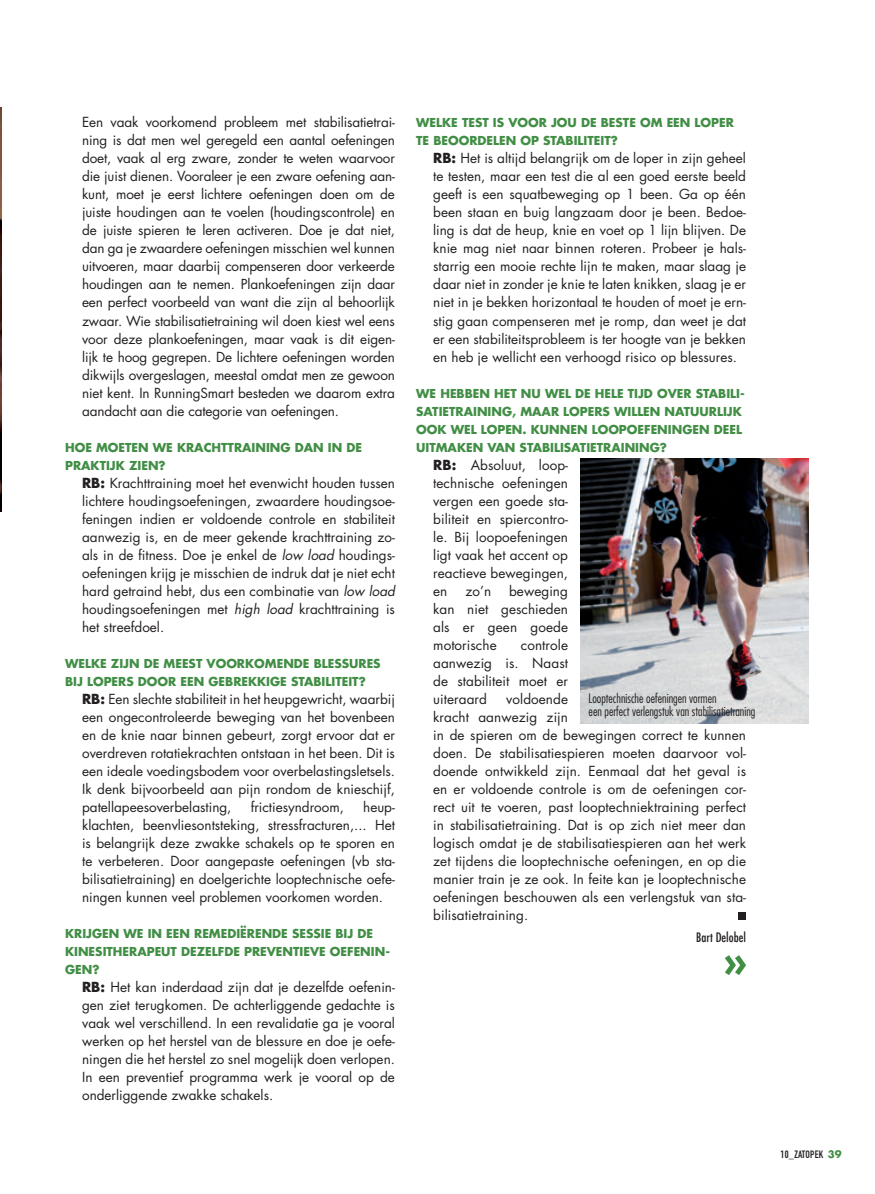
<style>
.page{position:relative;width:875px;height:1194px;background:#fff}
.page>*{position:absolute;margin:0;border:0;box-sizing:border-box;transform-origin:0 0}
.réponse{font:13.5px/18px "Futura";letter-spacing:.005em;color:#231f20;text-align:justify}
.t1{font:300 condensed 12.75px/13.5px "Futura";color:#231f20}
.t2{font:500 condensed 12.75px "Futura";color:#231f20}
.Question{font:700 12px/18px "Futura";color:#418e45}
.t3{font:10.5px "DIN Engschrift";letter-spacing:.02em;color:#231f20}
.s1{font-weight:700}
.s2{font-style:italic}
.s3{font-family:"Futura";font-weight:700;font-size:10.05px;color:#418e45}
</style>
<div class="page">
<svg style="left:725px;top:955px;width:20px;height:19px"></svg>
<img style="left:0;top:108px;width:1px;height:403px">
<div style="left:738px;top:912px;width:7px;height:7px;background:#231f20"></div>
<img style="left:580px;top:458px;width:228px;height:265px">
<p class="réponse" style="left:82px;top:113px;width:314px">Een vaak voorkomend probleem met stabilisatietrai&shy;ning is dat men wel geregeld een aantal oefeningen doet, vaak al erg zware, zonder te weten waarvoor die juist dienen. Vooraleer je een zware oefening aan&shy;kunt, moet je eerst lichtere oefeningen doen om de juiste houdingen aan te voelen (houdingscontrole) en de juiste spieren te leren activeren. Doe je dat niet, dan ga je zwaardere oefeningen misschien wel kunnen uitvoeren, maar daarbij compenseren door verkeerde houdingen aan te nemen. Plankoefeningen zijn daar een perfect voorbeeld van want die zijn al behoorlijk zwaar. Wie stabilisatietraining wil doen kiest wel eens voor deze plankoefeningen, maar vaak is dit eigen&shy;lijk te hoog gegrepen. De lichtere oefeningen worden dikwijls overgeslagen, meestal omdat men ze gewoon niet kent. In RunningSmart besteden we daarom extra aandacht aan die categorie van oefeningen.</p>
<p class="Question" style="left:65px;top:437px;width:298px">HOE MOETEN WE KRACHTTRAINING DAN IN DE<br>PRAKTIJK ZIEN?</p>
<p class="réponse" style="left:82px;top:473px;width:314px"><span class="s1">RB:</span> Krachttraining moet het evenwicht houden tussen lichtere houdingsoefeningen, zwaardere houdingsoe&shy;feningen indien er voldoende controle en stabiliteit aanwezig is, en de meer gekende krachttraining zo&shy;als in de fitness. Doe je enkel de <span class="s2">low load</span> houdings&shy;oefeningen krijg je misschien de indruk dat je niet echt hard getraind hebt, dus een combinatie van <span class="s2">low load </span>houdingsoefeningen met <span class="s2">high load</span> krachttraining is het streefdoel.</p>
<p class="Question" style="left:65px;top:653px;width:317px">WELKE ZIJN DE MEEST VOORKOMENDE BLESSURES<br>BIJ LOPERS DOOR EEN GEBREKKIGE STABILITEIT?</p>
<p class="réponse" style="left:82px;top:689px;width:314px"><span class="s1">RB:</span> Een slechte stabiliteit in het heupgewricht, waarbij een ongecontroleerde beweging van het bovenbeen en de knie naar binnen gebeurt, zorgt ervoor dat er overdreven rotatiekrachten ontstaan in het been. Dit is een ideale voedingsbodem voor overbelastingsletsels.<br>Ik denk bijvoorbeeld aan pijn rondom de knieschijf, patellapeesoverbelasting,</p>
<p class="réponse" style="left:250px;top:797px;width:95px">frictiesyndroom,</p>
<p class="réponse" style="left:82px;top:797px;width:314px;text-indent:281px">heup&shy;klachten, beenvliesontsteking, stressfracturen,... Het is belangrijk deze zwakke schakels op te sporen en te verbeteren. Door aangepaste oefeningen (vb sta&shy;bilisatietraining) en doelgerichte looptechnische oefe&shy;ningen kunnen veel problemen voorkomen worden.</p>
<p class="Question" style="left:65px;top:923px;width:326px">KRIJGEN WE IN EEN REMEDIËRENDE SESSIE BIJ DE<br>KINESITHERAPEUT DEZELFDE PREVENTIEVE OEFENIN-<br>GEN?</p>
<p class="réponse" style="left:82px;top:977px;width:314px"><span class="s1">RB:</span> Het kan inderdaad zijn dat je dezelfde oefenin&shy;gen ziet terugkomen. De achterliggende gedachte is vaak wel verschillend. In een revalidatie ga je vooral werken op het herstel van de blessure en doe je oefe&shy;ningen die het herstel zo snel mogelijk doen verlopen.<br>In een preventief programma werk je vooral op de onderliggende zwakke schakels.</p>
<p class="Question" style="left:416px;top:113px;width:319px">WELKE TEST IS VOOR JOU DE BESTE OM EEN LOPER<br>TE BEOORDELEN OP STABILITEIT?</p>
<p class="réponse" style="left:433px;top:149px;width:314px"><span class="s1">RB:</span> Het is altijd belangrijk om de loper in zijn geheel te testen, maar een test die al een goed eerste beeld geeft is een squatbeweging op 1 been. Ga op één been staan en buig langzaam door je been. Bedoe&shy;ling is dat de heup, knie en voet op 1 lijn blijven. De knie mag niet naar binnen roteren. Probeer je hals&shy;starrig een mooie rechte lijn te maken, maar slaag je daar niet in zonder je knie te laten knikken, slaag je er niet in je bekken horizontaal te houden of moet je ern&shy;stig gaan compenseren met je romp, dan weet je dat er een stabiliteitsprobleem is ter hoogte van je bekken en heb je wellicht een verhoogd risico op blessures.</p>
<p class="Question" style="left:416px;top:383px;width:330px">WE HEBBEN HET NU WEL DE HELE TIJD OVER STABILI-SATIETRAINING, MAAR LOPERS WILLEN NATUURLIJK OOK WEL LOPEN. KUNNEN LOOPOEFENINGEN DEEL UITMAKEN VAN STABILISATIETRAINING?</p>
<p class="réponse" style="left:433px;top:455px;width:136px"><span class="s1">RB:</span> Absoluut, loop&shy;technische oefeningen vergen een goede sta&shy;biliteit en spiercontro&shy;le. Bij loopoefeningen ligt vaak het accent op reactieve bewegingen, en</p>
<p class="réponse" style="left:433px;top:581px;width:136px;text-indent:76px">beweging kan niet geschieden als er geen goede motorische</p>
<p class="réponse" style="left:465px;top:581px;width:27px">zo’n</p>
<p class="réponse" style="left:433px;top:635px;width:136px;text-indent:88px">controle aanwezig is. Naast de stabiliteit moet er uiteraard</p>
<p class="t1" style="left:588px;top:691px;width:168px">Looptechnische oefeningen vormen<br>een perfect verlengstuk van stabilisatietraning</p>
<p class="réponse" style="left:433px;top:689px;width:314px;text-align:left;text-indent:73px">voldoende<br>kracht aanwezig zijn<br>in de spieren om de bewegingen correct te kunnen doen. De stabilisatiespieren moeten daarvoor vol&shy;doende ontwikkeld zijn. Eenmaal dat het geval is en er voldoende controle is om de oefeningen cor&shy;rect uit te voeren, past looptechniektraining perfect in stabilisatietraining. Dat is op zich niet meer dan logisch omdat je de stabilisatiespieren aan het werk zet tijdens die looptechnische oefeningen, en op die manier train je ze ook. In feite kan je looptechnische oefeningen beschouwen als een verlengstuk van sta&shy;bilisatietraining.</p>
<p class="t2" style="left:696px;top:928px;width:51px">Bart Delobel</p>
<p class="t3" style="left:780px;top:1147px;width:63px">10_ZATOPEK <span class="s3">39</span></p>
</div>
